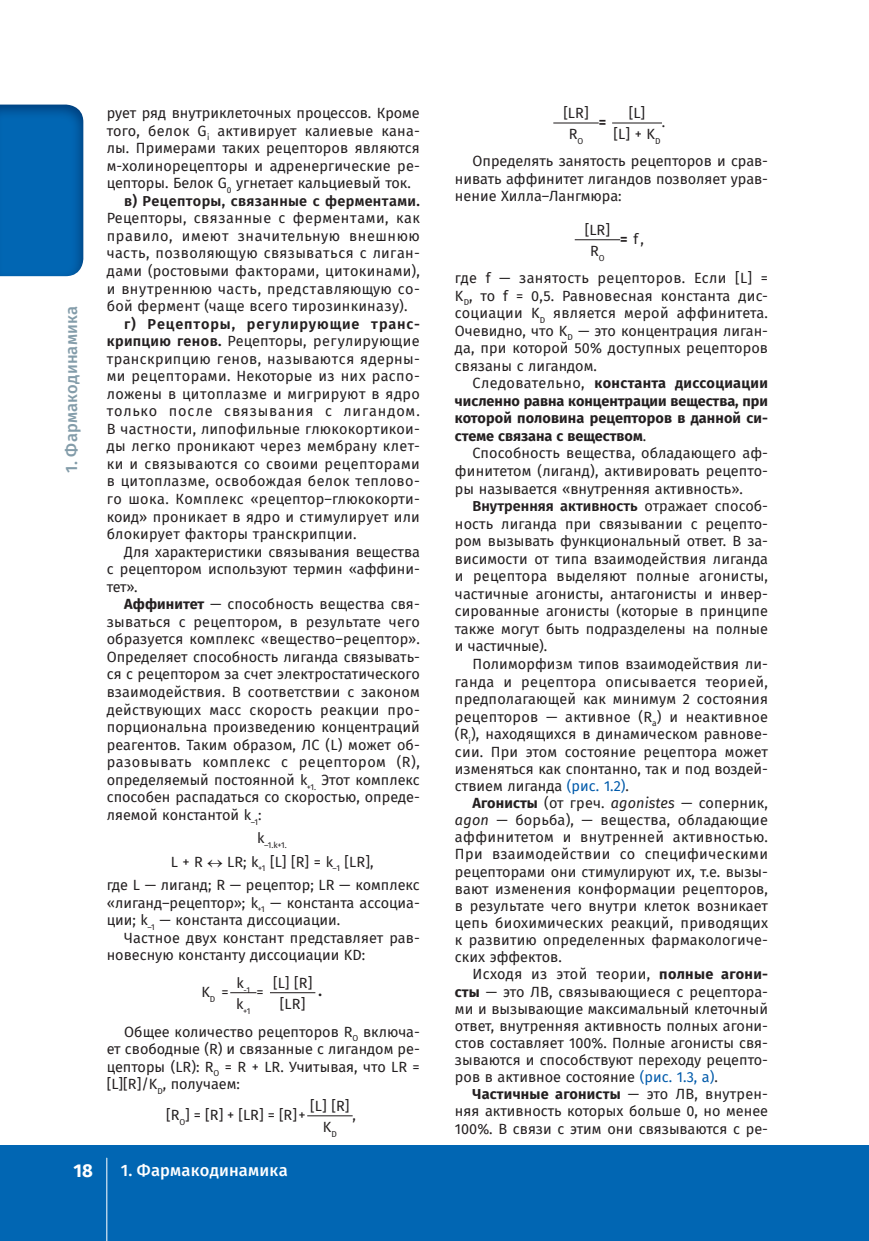
<style>
.page{position:relative;width:869px;height:1241px;background:#fff}
.page>*{position:absolute;margin:0;border:0;box-sizing:border-box;transform-origin:0 0}
.t1{font:700 18.55px "Fira Sans";color:#fff}
.t2{font:500 16.45px "Fira Sans";letter-spacing:.015em;color:#fff}
.t3{font:500 16.45px "Fira Sans";letter-spacing:.015em;color:#839ca9}
.t4{font:14.35px/17.5px "Fira Sans";color:#231f20;text-align:justify}
.t5{font:700 14.35px/17.5px "Fira Sans";color:#231f20;text-align:justify}
.t6{font:14.35px/26.8px "Fira Sans";letter-spacing:.025em;color:#231f20}
.t7{font:600 14.35px "Fira Sans";letter-spacing:.025em;color:#231f20}
.t8{font:8.4px "Fira Sans";color:#231f20}
.s1{font-weight:600}
.s2{font-weight:700}
.s3{font-size:8.4px}
.s4{font-weight:400}
.s5{color:#015aaa}
.s6{font-style:italic}
</style>
<div class="page">
<div style="left:0;top:1145px;width:868px;height:95px;background:#0166b3"></div>
<hr style="left:106px;top:1157px;width:1px;height:83px;background:#fff">
<img style="left:0;top:104px;width:83px;height:172px">
<svg style="left:230px;top:992px;width:26px;height:1px"></svg>
<hr style="left:270px;top:992px;width:45px;height:1px;background:#231f20">
<hr style="left:307px;top:1115px;width:45px;height:1px;background:#231f20">
<hr style="left:553px;top:122px;width:45px;height:1px;background:#231f20">
<hr style="left:612px;top:122px;width:49px;height:1px;background:#231f20">
<hr style="left:574px;top:239px;width:46px;height:1px;background:#231f20">
<p class="t3" style="left:62px;top:472px;width:168px;rotate:-90deg">1. Фармакодинамика</p>
<p class="t4" style="left:107px;top:104px;width:314px">рует ряд внутриклеточных процессов. Кроме</p>
<p class="t4" style="left:107px;top:122px;width:314px">того, белок G<sub>i</sub> активирует калиевые кана-</p>
<p class="t4" style="left:107px;top:140px;width:314px">лы. Примерами таких рецепторов являются</p>
<p class="t4" style="left:107px;top:157px;width:314px">м-холинорецепторы и адренергические ре-</p>
<p class="t4" style="left:107px;top:175px;width:305px">цепторы. Белок G<sub>0</sub> угнетает кальциевый ток.</p>
<p class="t7" style="left:124px;top:192px;width:297px">в) Рецепторы, связанные с ферментами.</p>
<p class="t4" style="left:107px;top:210px;width:314px">Рецепторы, связанные с ферментами, как правило, имеют значительную внешнюю часть, позволяющую связываться с лиган&shy;дами (ростовыми факторами, цитокинами), и внутреннюю часть, представляющую со&shy;бой фермент (чаще всего тирозинкиназу).</p>
<p class="t4" style="left:107px;top:315px;width:314px;text-indent:18px"><span class="s1">г) Рецепторы, регулирующие транс&shy;крипцию генов.</span> Рецепторы, регулирующие транскрипцию генов, называются ядерны&shy;ми рецепторами. Некоторые из них распо&shy;ложены в цитоплазме и мигрируют в ядро только после связывания с лигандом.<br>В частности, липофильные глюкокортикои&shy;ды легко проникают через мембрану клет&shy;ки и связываются со своими рецепторами в цитоплазме, освобождая белок теплово&shy;го шока. Комплекс «рецептор–глюкокорти&shy;коид» проникает в ядро и стимулирует или блокирует факторы транскрипции.</p>
<p class="t4" style="left:107px;top:543px;width:314px;text-indent:18px">Для характеристики связывания вещества с рецептором используют термин «аффини&shy;тет».</p>
<p class="t4" style="left:107px;top:595px;width:314px;text-indent:18px"><span class="s2">Аффинитет</span> — способность вещества свя&shy;зываться с рецептором, в результате чего образуется комплекс «вещество–рецептор».<br>Определяет способность лиганда связывать&shy;ся с рецептором за счет электростатического взаимодействия. В соответствии с законом действующих масс скорость реакции про&shy;порциональна произведению концентраций реагентов. Таким образом, ЛС (L) может об&shy;разовывать комплекс с рецептором (R), определяемый постоянной k<sub>+1.</sub> Этот комплекс способен распадаться со скоростью, опреде&shy;ляемой константой k<sub>–1</sub>:</p>
<p class="t8" style="left:257px;top:840px;width:31px"><sup>k</sup>–1.k+1.</p>
<p class="t4" style="left:171px;top:852px;width:34px">L + R</p>
<p class="t4" style="left:107px;top:849px;width:314px;line-height:23.4px;text-indent:120px">LR; k<sub>+1</sub> [L] [R] = k<sub>–1</sub> [LR],<br>где L — лиганд; R — рецептор; LR — комплекс</p>
<p class="t4" style="left:107px;top:893px;width:314px">«лиганд–рецептор»; k<sub>+1</sub> — константа ассоциа&shy;ции; k<sub>–1</sub> — константа диссоциации.</p>
<p class="t4" style="left:107px;top:928px;width:314px;text-indent:18px">Частное двух констант представляет рав&shy;новесную константу диссоциации KD:</p>
<p class="t4" style="left:201px;top:983px;width:29px">K<sub>D</sub> =</p>
<p class="t4" style="left:236px;top:978px;width:28px">k<span class="s3">-1</span> =</p>
<p class="t4" style="left:273px;top:974px;width:41px">[L] [R]</p>
<p class="t5" style="left:318px;top:982px;width:5px">.</p>
<p class="t4" style="left:124px;top:990px;width:297px;line-height:27.3px;text-indent:156px">[LR]<br>Общее количество рецепторов R<sub>O</sub> включа-</p>
<p class="t4" style="left:107px;top:1040px;width:314px">ет свободные (R) и связанные с лигандом ре&shy;цепторы (LR): R<sub>O</sub> = R + LR. Учитывая, что LR = [L][R]/K<sub>D</sub>, получаем:</p>
<p class="t4" style="left:166px;top:1106px;width:141px">[R<sub>O</sub>] = [R] + [LR] = [R]+</p>
<p class="t8" style="left:236px;top:1005px;width:16px"><sup>k</sup>+1</p>
<p class="t4" style="left:310px;top:1097px;width:41px">[L] [R]</p>
<p class="t4" style="left:352px;top:1106px;width:5px">,</p>
<p class="t4" style="left:323px;top:1118px;width:15px">K<sub>D</sub></p>
<p class="t1" style="left:73px;top:1159px;width:21px">18</p>
<p class="t2" style="left:121px;top:1160px;width:168px">1. Фармакодинамика</p>
<p class="t4" style="left:563px;top:104px;width:27px">[LR]</p>
<p class="t4" style="left:628px;top:104px;width:18px">[L]</p>
<p class="t5" style="left:598px;top:114px;width:9px">=</p>
<p class="t4" style="left:661px;top:114px;width:5px">.</p>
<p class="t4" style="left:472px;top:121px;width:297px;line-height:26.8px;text-indent:141px">[L] + K<sub>D<br></sub>Определять занятость рецепторов и срав-</p>
<p class="t4" style="left:455px;top:170px;width:314px">нивать аффинитет лигандов позволяет урав&shy;нение Хилла–Лангмюра:</p>
<p class="t4" style="left:584px;top:221px;width:27px">[LR]</p>
<p class="t4" style="left:620px;top:230px;width:25px"><span class="s2">=</span> f,</p>
<p class="t6" style="left:455px;top:238px;width:314px;text-indent:135px">R<sub>O<br></sub>где f — занятость рецепторов. Если [L] =</p>
<p class="t4" style="left:455px;top:287px;width:314px">K<sub>D</sub>, то f = 0,5. Равновесная константа дис&shy;социации K<sub>D</sub> является мерой аффинитета.<br>Очевидно, что K<sub>D</sub> — это концентрация лиган&shy;да, при которой 50% доступных рецепторов связаны с лигандом.</p>
<p class="t5" style="left:455px;top:374px;width:314px;text-indent:18px"><span class="s4">Следовательно,</span> константа диссоциации численно равна концентрации вещества, при которой половина рецепторов в данной си&shy;стеме связана с веществом<span class="s4">.</span></p>
<p class="t4" style="left:455px;top:445px;width:314px;text-indent:18px">Способность вещества, обладающего аф&shy;финитетом (лиганд), активировать рецепто&shy;ры называется «внутренняя активность».</p>
<p class="t4" style="left:455px;top:497px;width:314px;text-indent:18px"><span class="s1">Внутренняя активность</span> отражает способ&shy;ность лиганда при связывании с рецепто&shy;ром вызывать функциональный ответ. В за&shy;висимости от типа взаимодействия лиганда и рецептора выделяют полные агонисты, частичные агонисты, антагонисты и инвер&shy;сированные агонисты (которые в принципе также могут быть подразделены на полные и частичные).</p>
<p class="t4" style="left:455px;top:655px;width:314px;text-indent:18px">Полиморфизм типов взаимодействия ли&shy;ганда и рецептора описывается теорией , предполагающей как минимум 2 состояния рецепторов — активное (R<sub>a</sub>) и неактивное (R<sub>i</sub>), находящихся в динамическом равнове&shy;сии. При этом состояние рецептора может изменяться как спонтанно, так и под воздей&shy;ствием лиганда <span class="s5">(рис. 1.2)</span>.</p>
<p class="t4" style="left:455px;top:794px;width:314px;text-indent:18px"><span class="s2">Агонисты</span> (от греч. <span class="s6">agonistes</span> — соперник, <span class="s6">agon</span> — борьба), — вещества, обладающие аффинитетом и внутренней активностью.<br>При взаимодействии со специфическими рецепторами они стимулируют их, т.е. вызы&shy;вают изменения конформации рецепторов, в результате чего внутри клеток возникает цепь биохимических реакций, приводящих к развитию определенных фармакологиче&shy;ских эффектов.</p>
<p class="t4" style="left:455px;top:965px;width:314px;text-indent:18px">Исходя из этой теории, <span class="s2">полные агони&shy;сты</span> — это ЛВ, связывающиеся с рецептора&shy;ми и вызывающие максимальный клеточный ответ, внутренняя активность полных агони&shy;стов составляет 100%. Полные агонисты свя&shy;зываются и способствуют переходу рецепто&shy;ров в активное состояние <span class="s5">(рис. 1.3, a)</span>.</p>
<p class="t4" style="left:455px;top:1085px;width:314px;text-indent:18px"><span class="s2">Частичные агонисты</span> — это ЛВ, внутрен&shy;няя активность которых больше 0, но менее 100%. В связи с этим они связываются с ре-</p>
<p class="t4" style="left:568px;top:126px;width:16px">R<sub>O</sub></p>
</div>
